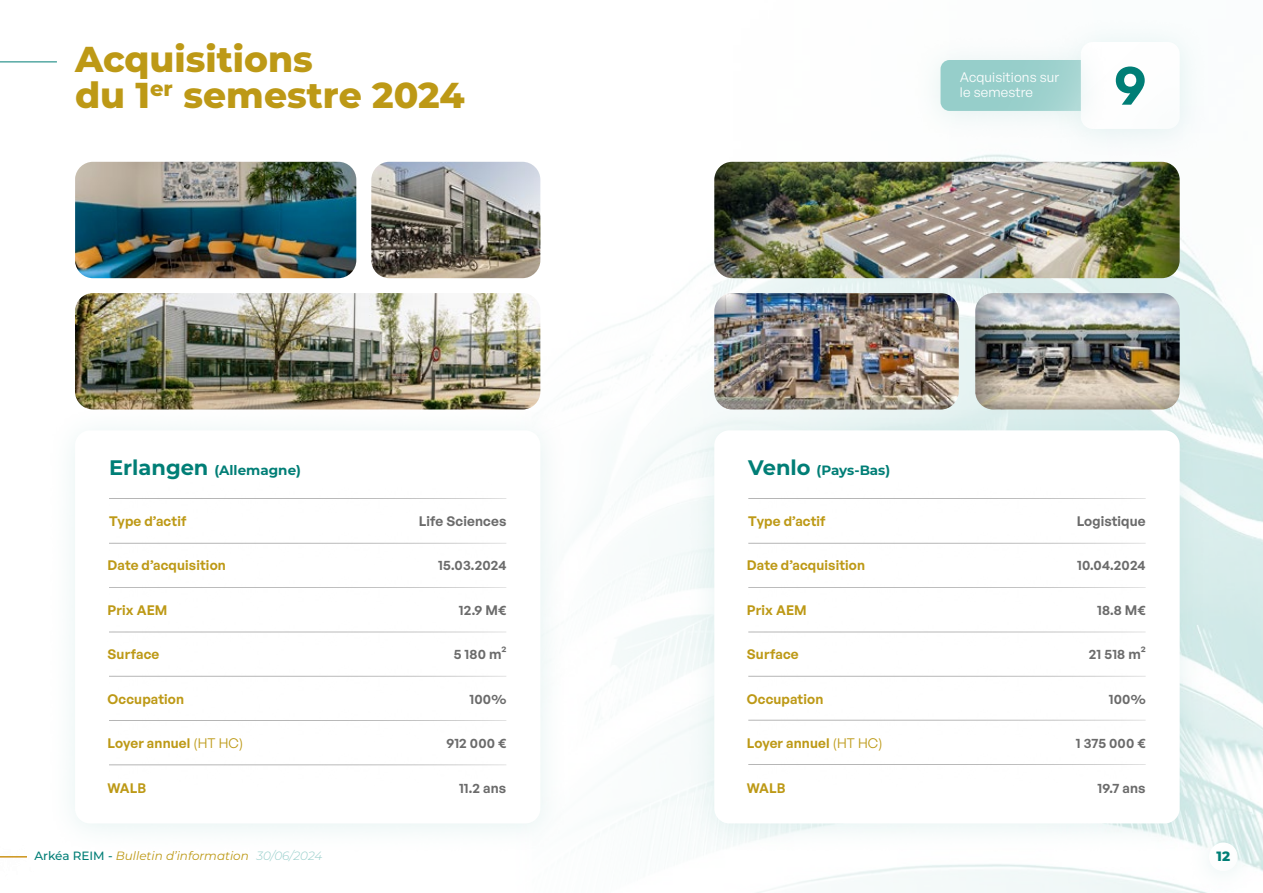
<style>
.page{position:relative;width:1263px;height:893px;background:#fff}
.page>*{position:absolute;margin:0;border:0;box-sizing:border-box;transform-origin:0 0}
.t1{font:900 50.7px "Satoshi";color:#007e76}
.t2{font:800 36px/36px "Montserrat";color:#bd9916}
.t3{font:600 13.5px "General Sans";letter-spacing:.01em;color:#bd9916}
.t4{font:600 13.5px "General Sans";letter-spacing:.01em;color:#6b6b6b}
.t5{font:700 13.5px "Montserrat";color:#007e76}
.t6{font:13.5px/15px "General Sans";letter-spacing:.01em;color:#fff}
.t7{font:800 13.5px "Montserrat";color:#007e76}
.t8{font:italic 12px "Montserrat";color:#bd9916}
.s1{font-size:21px}
.s2{font-weight:400}
.s3{font-weight:500;font-style:normal;color:#007e76}
.s4{font-weight:300;color:#96ceca}
</style>
<div class="page">
<img style="left:133px;top:154px;width:1130px;height:739px">
<div style="left:1186px;top:822px;width:74px;height:71px;background:#96ceca;opacity:.25"></div>
<div style="left:1209px;top:842px;width:29px;height:29px;background:#fff;border-radius:50%"></div>
<svg style="left:0;top:856px;width:27px;height:1px"></svg>
<hr style="left:0;top:62px;width:57px;height:1px;background:#007e76">
<div style="left:1053px;top:17px;width:155px;height:143px;background:#f9fcfc"></div>
<div style="left:1081px;top:42px;width:99px;height:87px;background:#fff;border-radius:12px"></div>
<div style="left:912px;top:35px;width:197px;height:107px;background:#fafcfc"></div>
<svg style="left:940px;top:60px;width:141px;height:51px;background:#9bd0cc"></svg>
<img style="left:75px;top:293px;width:465px;height:112px">
<img style="left:75px;top:162px;width:281px;height:116px">
<img style="left:371px;top:162px;width:169px;height:116px">
<div style="left:47px;top:405px;width:521px;height:450px;background:#fafdfc"></div>
<div style="left:75px;top:430px;width:465px;height:393px;background:#fff;border-radius:15px"></div>
<hr style="left:109px;top:676px;width:397px;height:1px;background:#b5b5b5">
<hr style="left:109px;top:632px;width:397px;height:1px;background:#b5b5b5">
<hr style="left:109px;top:587px;width:397px;height:1px;background:#b5b5b5">
<hr style="left:109px;top:543px;width:397px;height:1px;background:#b5b5b5">
<hr style="left:109px;top:498px;width:397px;height:1px;background:#b5b5b5">
<hr style="left:109px;top:765px;width:397px;height:1px;background:#b5b5b5">
<hr style="left:109px;top:720px;width:397px;height:1px;background:#b5b5b5">
<img style="left:975px;top:293px;width:205px;height:112px">
<img style="left:714px;top:162px;width:466px;height:116px">
<img style="left:714px;top:293px;width:245px;height:112px">
<div style="left:686px;top:405px;width:521px;height:450px;background:#96ceca;opacity:.25"></div>
<div style="left:714px;top:430px;width:466px;height:393px;background:#fff;border-radius:15px"></div>
<hr style="left:748px;top:676px;width:398px;height:1px;background:#b5b5b5">
<hr style="left:748px;top:764px;width:398px;height:1px;background:#b5b5b5">
<hr style="left:748px;top:632px;width:398px;height:1px;background:#b5b5b5">
<hr style="left:748px;top:720px;width:398px;height:1px;background:#b5b5b5">
<hr style="left:748px;top:587px;width:398px;height:1px;background:#b5b5b5">
<hr style="left:748px;top:543px;width:398px;height:1px;background:#b5b5b5">
<hr style="left:748px;top:498px;width:398px;height:1px;background:#b5b5b5">
<h2 class="t2" style="left:75px;top:40px;width:391px">Acquisitions<br>du 1<sup>er</sup> semestre 2024</h2>
<p class="t6" style="left:960px;top:69px;width:101px">Acquisitions sur le semestre</p>
<h1 class="t1" style="left:1114px;top:47px;width:33px">9</h1>
<p class="t5" style="left:109px;top:460px;width:193px"><span class="s1">Erlangen</span> (Allemagne)</p>
<p class="t5" style="left:748px;top:460px;width:143px"><span class="s1">Venlo</span> (Pays-Bas)</p>
<p class="t3" style="left:109px;top:513px;width:79px">Type d’actif</p>
<p class="t4" style="left:419px;top:513px;width:89px">Life Sciences</p>
<p class="t3" style="left:748px;top:513px;width:79px">Type d’actif</p>
<p class="t4" style="left:1077px;top:513px;width:70px">Logistique</p>
<p class="t3" style="left:108px;top:557px;width:120px">Date d’acquisition</p>
<p class="t4" style="left:438px;top:557px;width:70px">15.03.2024</p>
<p class="t3" style="left:747px;top:557px;width:120px">Date d’acquisition</p>
<p class="t4" style="left:1077px;top:557px;width:70px">10.04.2024</p>
<p class="t3" style="left:108px;top:601px;width:61px">Prix AEM</p>
<p class="t4" style="left:459px;top:601px;width:49px">12.9 M€</p>
<p class="t3" style="left:747px;top:601px;width:61px">Prix AEM</p>
<p class="t4" style="left:1097px;top:601px;width:50px">18.8 M€</p>
<p class="t3" style="left:108px;top:646px;width:53px">Surface</p>
<p class="t4" style="left:454px;top:646px;width:54px">5 180 m²</p>
<p class="t3" style="left:747px;top:646px;width:53px">Surface</p>
<p class="t4" style="left:1089px;top:646px;width:58px">21 518 m²</p>
<p class="t3" style="left:108px;top:690px;width:78px">Occupation</p>
<p class="t3" style="left:108px;top:735px;width:137px">Loyer annuel <span class="s2">(HT HC)</span></p>
<p class="t3" style="left:108px;top:779px;width:40px">WALB</p>
<p class="t4" style="left:470px;top:690px;width:38px">100%</p>
<p class="t4" style="left:446px;top:735px;width:61px">912 000 €</p>
<p class="t4" style="left:459px;top:779px;width:49px">11.2 ans</p>
<p class="t3" style="left:747px;top:690px;width:78px">Occupation</p>
<p class="t3" style="left:747px;top:735px;width:137px">Loyer annuel <span class="s2">(HT HC)</span></p>
<p class="t3" style="left:747px;top:779px;width:40px">WALB</p>
<p class="t4" style="left:1109px;top:690px;width:38px">100%</p>
<p class="t4" style="left:1076px;top:735px;width:71px">1 375 000 €</p>
<p class="t4" style="left:1097px;top:779px;width:50px">19.7 ans</p>
<p class="t8" style="left:34px;top:848px;width:289px"><span class="s3">Arkéa REIM -</span> Bulletin d’information <span class="s4">30/06/2024</span></p>
<p class="t7" style="left:1216px;top:846px;width:15px">12</p>
</div>
